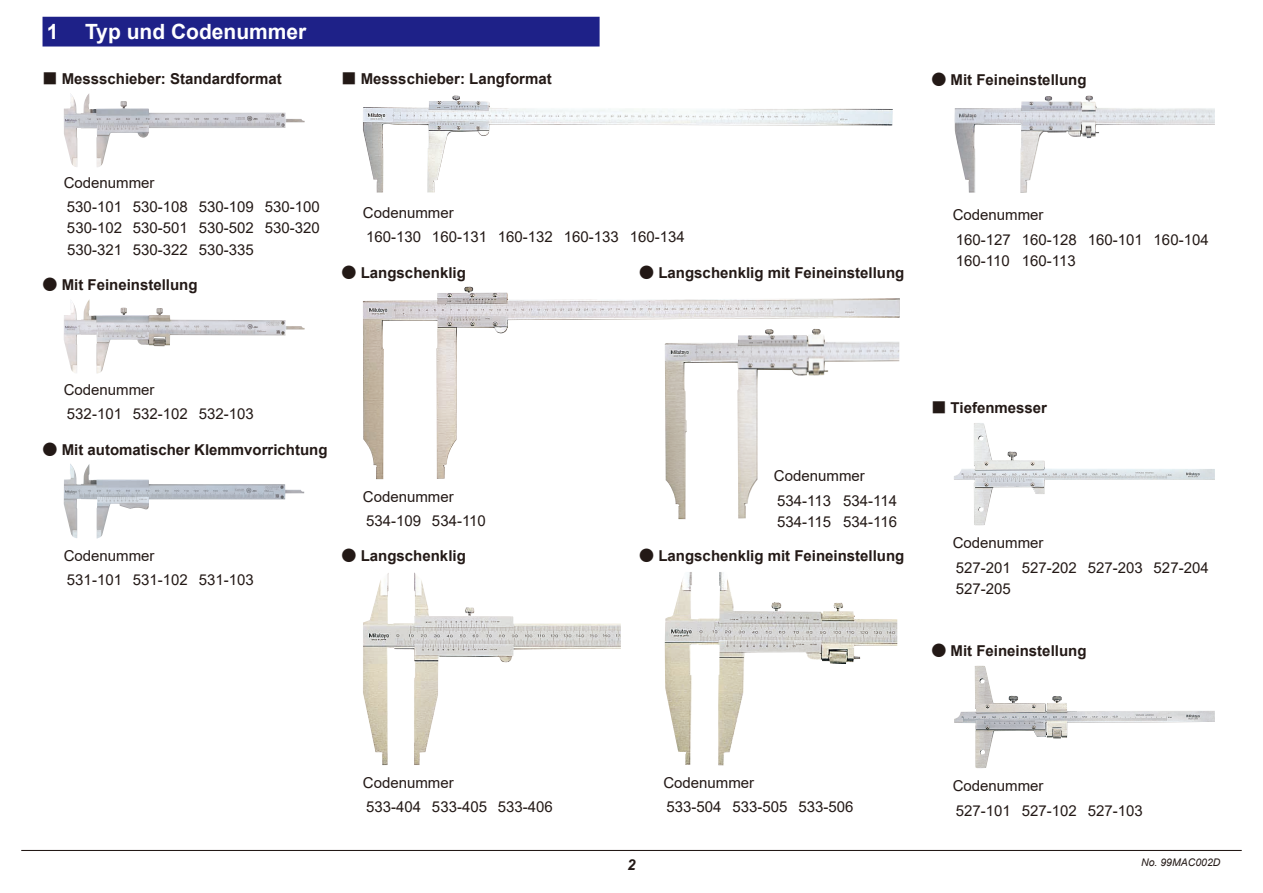
<style>
.page{position:relative;width:1263px;height:893px;background:#fff}
.page>*{position:absolute;margin:0;border:0;box-sizing:border-box;transform-origin:0 0}
.t1{font:700 21px "Arial";color:#fff}
.t2{font:15px/24.6px "Arial";color:#231916}
.t3{font:700 15px "Arial";color:#231916}
.t4{font:italic 700 15px "Arial";color:#231916}
.t5{font:italic 10.5px "Arial";color:#231916}
.s1{font-family:"Koz Go Pro"}
</style>
<div class="page">
<hr style="left:21px;top:850px;width:1221px;height:1px;background:#231916">
<div style="left:43px;top:17px;width:557px;height:30px;background:#1e2188"></div>
<img style="left:64px;top:94px;width:241px;height:73px">
<img style="left:64px;top:299px;width:241px;height:75px">
<img style="left:64px;top:464px;width:240px;height:74px">
<img style="left:363px;top:96px;width:530px;height:97px">
<img style="left:363px;top:287px;width:537px;height:192px">
<img style="left:363px;top:572px;width:258px;height:193px">
<img style="left:665px;top:572px;width:232px;height:193px">
<img style="left:665px;top:329px;width:234px;height:190px">
<img style="left:954px;top:96px;width:261px;height:97px">
<img style="left:954px;top:423px;width:261px;height:102px">
<img style="left:954px;top:666px;width:261px;height:102px">
<h1 class="t1" style="left:47px;top:17px;width:13px">1</h1>
<h1 class="t1" style="left:85px;top:17px;width:223px">Typ und Codenummer</h1>
<p class="t3" style="left:43px;top:68px;width:241px"><span class="s1">■</span> Messschieber: Standardformat</p>
<p class="t3" style="left:342px;top:69px;width:212px"><span class="s1">■</span> Messschieber: Langformat</p>
<p class="t3" style="left:931px;top:70px;width:157px"><span class="s1">●</span> Mit Feineinstellung</p>
<p class="t2" style="left:64px;top:170px;width:257px">Codenummer<br>530-101 530-108 530-109 530-100</p>
<p class="t2" style="left:67px;top:217px;width:254px;line-height:21.3px">530-102 530-501 530-502 530-320<br>530-321 530-322 530-335</p>
<p class="t3" style="left:43px;top:274px;width:157px"><span class="s1">●</span> Mit Feineinstellung</p>
<p class="t2" style="left:363px;top:200px;width:323px">Codenummer<br>160-130 160-131 160-132 160-133 160-134</p>
<p class="t3" style="left:342px;top:262px;width:126px"><span class="s1">●</span> Langschenklig</p>
<p class="t3" style="left:639px;top:262px;width:267px"><span class="s1">●</span> Langschenklig mit Feineinstellung</p>
<p class="t2" style="left:953px;top:203px;width:257px">Codenummer<br>160-127 160-128 160-101 160-104</p>
<p class="t2" style="left:956px;top:249px;width:121px">160-110 160-113</p>
<p class="t2" style="left:64px;top:377px;width:192px">Codenummer<br>532-101 532-102 532-103</p>
<p class="t3" style="left:43px;top:439px;width:287px"><span class="s1">●</span> Mit automatischer Klemmvorrichtung</p>
<p class="t2" style="left:64px;top:543px;width:192px">Codenummer<br>531-101 531-102 531-103</p>
<p class="t2" style="left:774px;top:463px;width:125px">Codenummer<br>534-113 534-114</p>
<p class="t2" style="left:777px;top:509px;width:121px">534-115 534-116</p>
<p class="t2" style="left:363px;top:484px;width:125px">Codenummer<br>534-109 534-110</p>
<p class="t3" style="left:342px;top:545px;width:126px"><span class="s1">●</span> Langschenklig</p>
<p class="t3" style="left:639px;top:545px;width:267px"><span class="s1">●</span> Langschenklig mit Feineinstellung</p>
<p class="t3" style="left:931px;top:397px;width:117px"><span class="s1">■</span> Tiefenmesser</p>
<p class="t2" style="left:953px;top:531px;width:257px">Codenummer<br>527-201 527-202 527-203 527-204</p>
<p class="t2" style="left:956px;top:577px;width:57px">527-205</p>
<p class="t3" style="left:931px;top:640px;width:157px"><span class="s1">●</span> Mit Feineinstellung</p>
<p class="t2" style="left:363px;top:770px;width:192px">Codenummer<br>533-404 533-405 533-406</p>
<p class="t2" style="left:663px;top:770px;width:192px">Codenummer<br>533-504 533-505 533-506</p>
<p class="t2" style="left:953px;top:774px;width:192px">Codenummer<br>527-101 527-102 527-103</p>
<p class="t4" style="left:627px;top:854px;width:10px">2</p>
<p class="t5" style="left:1141px;top:855px;width:81px">No. 99MAC002D</p>
</div>
